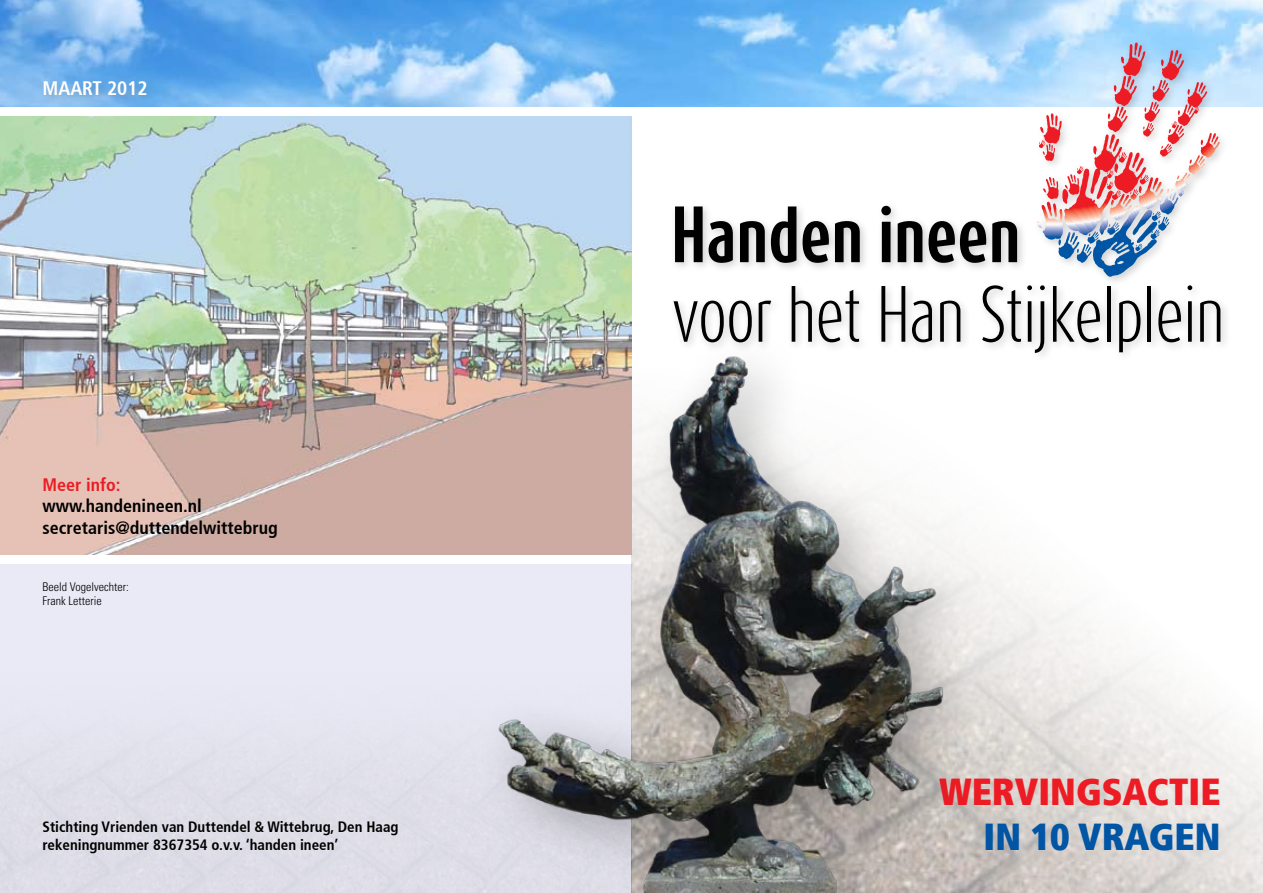
<style>
.page{position:relative;width:1263px;height:893px;background:#fff}
.page>*{position:absolute;margin:0;border:0;box-sizing:border-box;transform-origin:0 0}
.t1{font:37.5px "Frutiger 87 Cond Extra Blk";color:#ed1c24}
.t2{font:37.5px "Frutiger 87 Cond Extra Blk";color:#0055a4}
.t3{font:700 condensed 19.5px "Frutiger 67";color:#fff}
.t4{font:700 condensed 18px/21.6px "Frutiger 67";color:#000}
.t5{font:700 condensed 18px "Frutiger 67";color:#ed1c24}
.t6{font:700 condensed 15px/18px "Frutiger 67";color:#000}
.t7{font:300 condensed 12px/14.4px "Univers";color:#000}
</style>
<div class="page">
<img style="left:631px;top:106px;width:632px;height:787px">
<img style="left:0;top:0;width:1263px;height:106px">
<img style="left:0;top:116px;width:631px;height:439px">
<div style="left:38px;top:77px;width:119px;height:29px;background:#000;opacity:.2"></div>
<div style="left:668px;top:37px;width:562px;height:325px;background:#000;opacity:.2"></div>
<svg style="left:675px;top:206px;width:58px;height:57px"></svg>
<svg style="left:740px;top:221px;width:25px;height:41px"></svg>
<svg style="left:771px;top:206px;width:25px;height:57px"></svg>
<svg style="left:802px;top:221px;width:27px;height:42px"></svg>
<svg style="left:835px;top:221px;width:25px;height:41px"></svg>
<svg style="left:881px;top:206px;width:10px;height:56px"></svg>
<svg style="left:898px;top:221px;width:24px;height:41px"></svg>
<svg style="left:928px;top:221px;width:58px;height:42px"></svg>
<svg style="left:992px;top:221px;width:25px;height:41px"></svg>
<svg style="left:674px;top:301px;width:78px;height:20px"></svg>
<svg style="left:759px;top:301px;width:12px;height:20px"></svg>
<svg style="left:792px;top:286px;width:20px;height:35px"></svg>
<svg style="left:819px;top:290px;width:40px;height:31px"></svg>
<svg style="left:881px;top:286px;width:24px;height:35px"></svg>
<svg style="left:912px;top:301px;width:20px;height:20px"></svg>
<svg style="left:940px;top:301px;width:20px;height:20px"></svg>
<svg style="left:982px;top:285px;width:39px;height:57px"></svg>
<svg style="left:1027px;top:285px;width:18px;height:68px"></svg>
<svg style="left:1053px;top:286px;width:47px;height:56px"></svg>
<hr style="left:1107px;top:286px;width:4px;height:56px;background:#000">
<svg style="left:1119px;top:301px;width:21px;height:51px"></svg>
<hr style="left:1147px;top:286px;width:4px;height:56px;background:#000">
<svg style="left:1158px;top:301px;width:23px;height:41px"></svg>
<svg style="left:1187px;top:285px;width:5px;height:57px"></svg>
<svg style="left:1200px;top:301px;width:20px;height:41px"></svg>
<svg style="left:1128px;top:43px;width:10px;height:16px"></svg>
<div style="left:464px;top:321px;width:529px;height:572px;background:#000;opacity:.25"></div>
<img style="left:477px;top:350px;width:491px;height:543px">
<h2 class="t3" style="left:43px;top:77px;width:107px">maart 2012</h2>
<p class="t5" style="left:43px;top:474px;width:80px">Meer info:</p>
<p class="t4" style="left:43px;top:495px;width:237px">www.handenineen.nl secretaris@duttendelwittebrug</p>
<p class="t7" style="left:43px;top:579px;width:88px">Beeld Vogelvechter:<br>Frank Letterie</p>
<p class="t6" style="left:43px;top:818px;width:358px">Stichting Vrienden van Duttendel &amp; Wittebrug, Den Haag rekeningnummer 8367354 o.v.v. ‘handen ineen’</p>
<h1 class="t1" style="left:939px;top:769px;width:283px">WERVINGSACTIE</h1>
<h1 class="t2" style="left:983px;top:814px;width:238px">IN 10 VRAGEN</h1>
</div>
